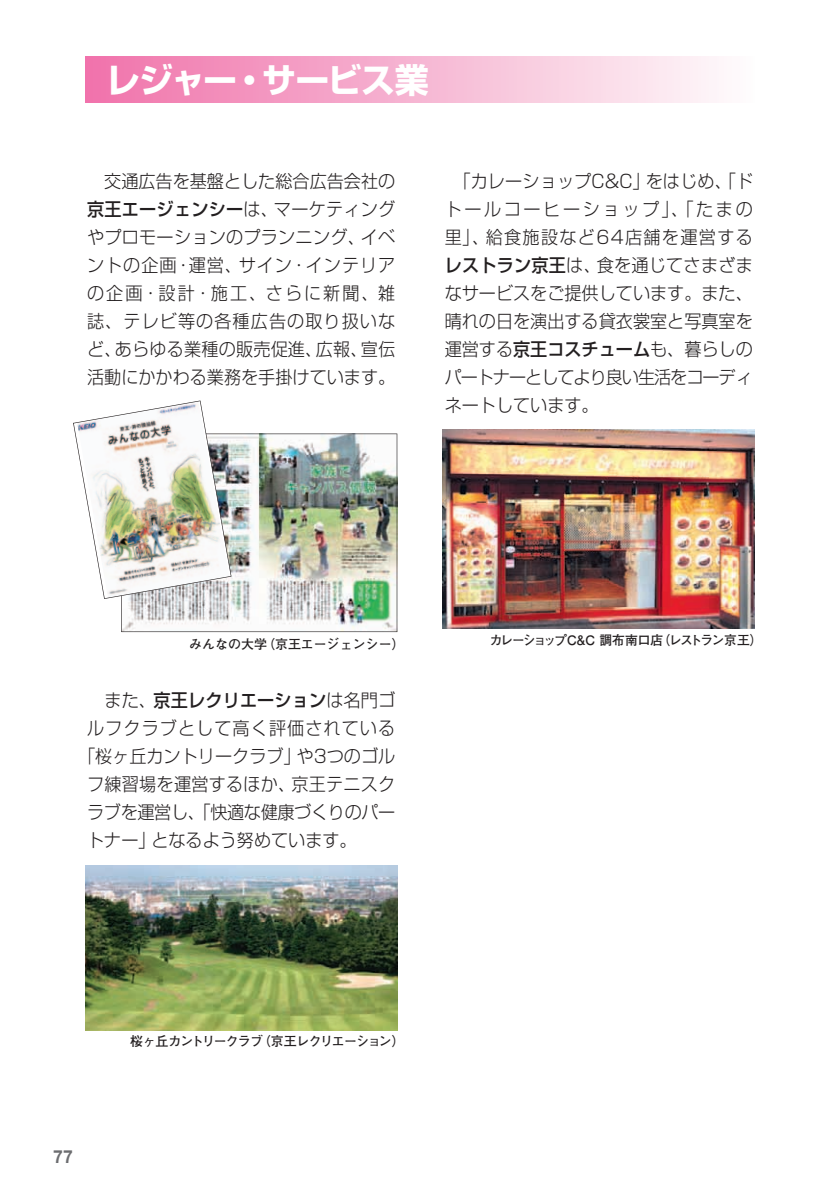
<style>
.page{position:relative;width:840px;height:1191px;background:#fff}
.page>*{position:absolute;margin:0;border:0;box-sizing:border-box;transform-origin:0 0}
.t1{font:700 34px "Shin Go Pr 6 N";letter-spacing:-.03em;color:#fff}
.t2{font:300 18px/28px "Shin Go Pr 6 N";color:#231f20;text-align:justify;scale:.95 1}
.t3{font:300 18px "Shin Go Pr 6 N";letter-spacing:-.02em;color:#231f20;scale:.95 1}
.t4{font:500 18px "Shin Go Pr 6 N";letter-spacing:.01em;color:#231f20;scale:.95 1}
.t5{font:300 18px "Shin Go Pr 6 N";letter-spacing:.06em;color:#231f20;scale:.95 1}
.t6{font:700 16px "Gothic MB101 Pr 6 N";color:#6c6d70;scale:.8 1}
.t7{font:700 13px "Futo Go B101 Pr 6 N";letter-spacing:-.115em;color:#231f20}
.t8{font:700 13px "Futo Go B101 Pr 6 N";letter-spacing:-.065em;color:#231f20}
.t9{font:700 13px "Futo Go B101 Pr 6 N";color:#231f20}
.s1{font-weight:500}
.s2{font-family:"Gothic MB101 Pr 6 N"}
.s3{font-weight:300}
</style>
<div class="page">
<div style="left:85px;top:57px;width:669px;height:45px;background:linear-gradient(to right,#f072aa,#fefcfc)"></div>
<img style="left:442px;top:429px;width:312px;height:199px">
<img style="left:85px;top:865px;width:312px;height:165px">
<img style="left:121px;top:433px;width:276px;height:199px">
<img style="left:73px;top:400px;width:158px;height:199px">
<h1 class="t1" style="left:106px;top:53px;width:324px">レジャー・サービス業</h1>
<p class="t2" style="left:87px;top:165px;width:326px">　交通広告を基盤とした総合広告会社の<span class="s1">京王エージェンシー</span>は、マーケティングやプロモーションのプランニング、イベントの企画・運営、サイン・インテリアの企画・設計・施工、さらに新聞、雑誌、テレビ等の各種広告の取り扱いなど、あらゆる業種の販売促進、広報、宣伝活動にかかわる業務を手掛けています。</p>
<p class="t2" style="left:444px;top:165px;width:326px;text-indent:9px">「カレーショップC<span class="s2">&amp;</span>C」をはじめ、「ドトールコーヒーショップ」、「たまの里」、給食施設など64店舗を運営する<span class="s1">レストラン京王</span>は、食を通じてさまざまなサービスをご提供しています。また、晴れの日を演出する貸衣裳室と写真室を運営する<span class="s1">京王コスチューム</span>も、暮らしのパートナーとしてより良い生活をコーディネートしています。</p>
<p class="t9" style="left:189px;top:633px;width:217px">みんなの大学（京王エージェンシー）</p>
<p class="t4" style="left:87px;top:685px;width:326px"><span class="s3">　また、</span>京王レクリエーション<span class="s3">は名門ゴ</span></p>
<p class="t5" style="left:87px;top:713px;width:325px">ルフクラブとして高く評価されている</p>
<p class="t2" style="left:78px;top:741px;width:335px">「桜ヶ丘カントリークラブ」や3つのゴル</p>
<p class="t2" style="left:87px;top:769px;width:326px">フ練習場を運営するほか、京王テニスク</p>
<p class="t3" style="left:87px;top:797px;width:326px">ラブを運営し、「快適な健康づくりのパー</p>
<p class="t2" style="left:87px;top:825px;width:285px">トナー」となるよう努めています。</p>
<p class="t6" style="left:53px;top:1144px;width:26px">77</p>
<p class="t8" style="left:130px;top:1030px;width:276px">桜ヶ丘カントリークラブ（京王レクリエーション）</p>
<p class="t7" style="left:489px;top:629px;width:274px">カレーショップC&amp;C 調布南口店（レストラン京王）</p>
</div>
